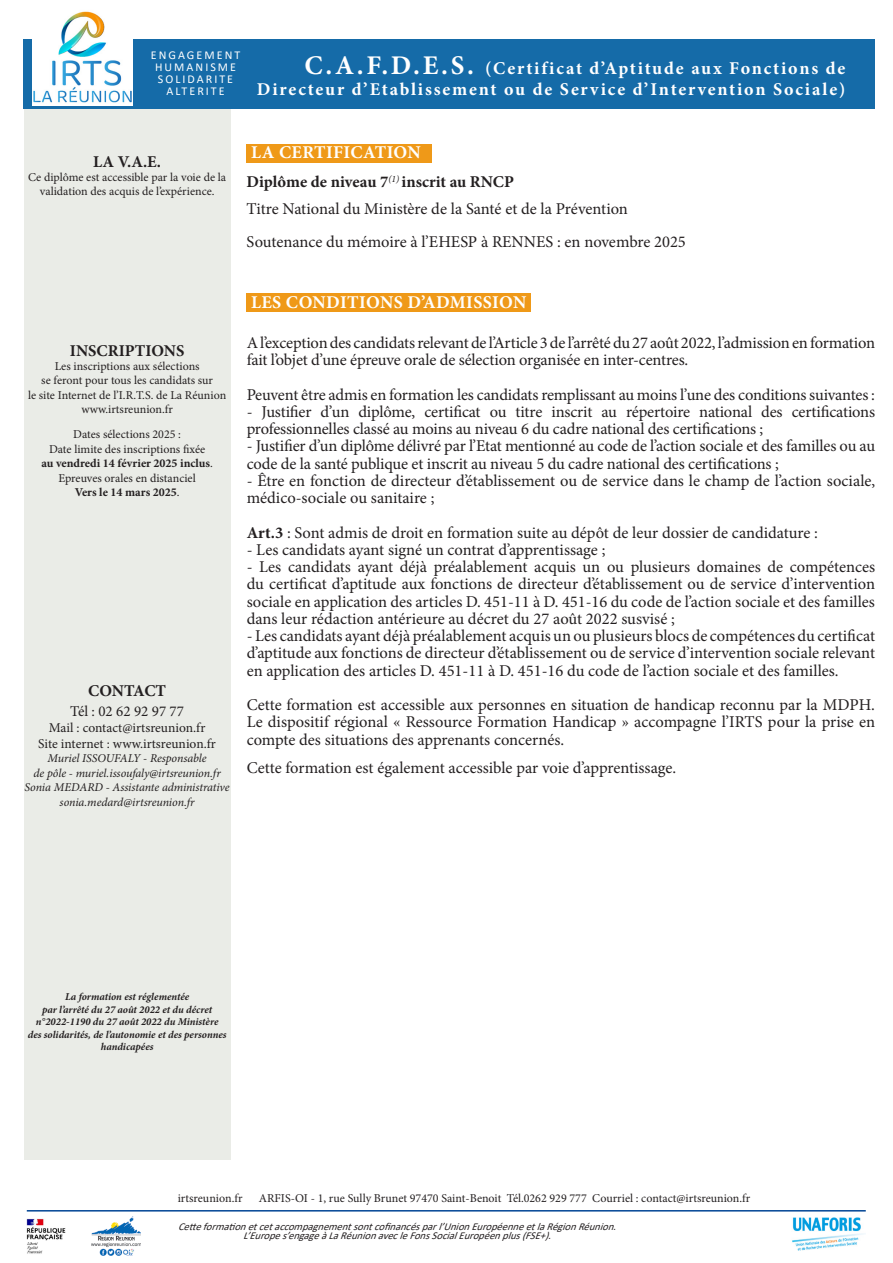
<style>
.page{position:relative;width:893px;height:1263px;background:#fff}
.page>*{position:absolute;margin:0;border:0;box-sizing:border-box;transform-origin:0 0}
.t1{font:700 18px "Minion Pro";letter-spacing:.095em;color:#fff}
.t2{font:700 18px "Minion Pro";letter-spacing:.02em;color:#fff}
.t3{font:16.5px/17.2px "Minion Pro";letter-spacing:-.01em;color:#231f20}
.t4{font:700 16.5px "Minion Pro";color:#231f20}
.t5{font:15px "Minion Pro";color:#231f20}
.t6{font:13.5px "Minion Pro";color:#231f20}
.t7{font:12px/14.4px "Minion Pro";color:#231f20;text-align:center}
.t8{font:italic 12px "Minion Pro";letter-spacing:-.01em;color:#231f20}
.t9{font:12px "Calibri";letter-spacing:.17em;color:#fff}
.t10{font:700 12px "Minion Pro";color:#231f20}
.t11{font:italic 10.5px "Calibri";color:#231f20}
.t12{font:italic 700 10.5px/12.6px "Minion Pro";color:#231f20;text-align:center}
.t13{font:9px "Calibri";letter-spacing:.17em;color:#fff}
.s1{font-size:27px}
.s2{font-weight:400}
.s3{font-weight:700}
</style>
<div class="page">
<div style="left:24px;top:109px;width:206px;height:1050px;background:#eaece7"></div>
<div style="left:24px;top:40px;width:851px;height:69px;background:#156ba8"></div>
<img style="left:33px;top:11px;width:99px;height:94px">
<hr style="left:27px;top:1210px;width:839px;height:1px;background:#014495">
<img style="left:792px;top:1217px;width:73px;height:33px">
<img style="left:26px;top:1219px;width:40px;height:35px">
<div style="left:247px;top:293px;width:284px;height:19px;background:#ef9918"></div>
<div style="left:247px;top:144px;width:185px;height:18px;background:#ef9918"></div>
<img style="left:91px;top:1217px;width:49px;height:38px">
<p class="t9" style="left:151px;top:47px;width:91px">ENGAGEMENT</p>
<p class="t9" style="left:155px;top:59px;width:83px">HUMANISME</p>
<p class="t9" style="left:158px;top:71px;width:77px">SOLIDARITE</p>
<p class="t9" style="left:166px;top:83px;width:60px">ALTERITE</p>
<p class="t13" style="left:182px;top:49px;width:69px">ENGAGEMENT</p>
<p class="t9" style="left:175px;top:60px;width:83px">HUMANISME</p>
<p class="t9" style="left:187px;top:75px;width:60px">ALTERITE</p>
<p class="t1" style="left:305px;top:55px;width:542px"><span class="s1">C.A.F.D.E.S.</span> (Certificat d’Aptitude aux Fonctions de</p>
<p class="t1" style="left:257px;top:77px;width:590px">Directeur d’Etablissement ou de Service d’Intervention Sociale)</p>
<p class="t4" style="left:93px;top:150px;width:69px">LA V.A.E.</p>
<p class="t7" style="left:28px;top:170px;width:200px">Ce diplôme est accessible par la voie de la validation des acquis de l’expérience.</p>
<p class="t2" style="left:251px;top:140px;width:171px">LA CERTIFICATION</p>
<p class="t4" style="left:247px;top:170px;width:269px">Diplôme de niveau 7<sup>(1)</sup> inscrit au RNCP</p>
<p class="t3" style="left:247px;top:200px;width:383px">Titre National du Ministère de la Santé et de la Prévention</p>
<p class="t3" style="left:247px;top:233px;width:441px">Soutenance du mémoire à l’EHESP à RENNES : en novembre 2025</p>
<p class="t4" style="left:70px;top:339px;width:116px">INSCRIPTIONS</p>
<p class="t7" style="left:55px;top:359px;width:146px">Les inscriptions aux sélections</p>
<p class="t7" style="left:41px;top:373px;width:173px">se feront pour tous les candidats sur</p>
<p class="t7" style="left:28px;top:388px;width:200px">le site Internet de l’I.R.T.S. de La Réunion</p>
<p class="t7" style="left:81px;top:402px;width:93px">www.irtsreunion.fr</p>
<p class="t7" style="left:73px;top:427px;width:109px">Dates sélections 2025 :</p>
<p class="t7" style="left:49px;top:442px;width:158px">Date limite des inscriptions fixée</p>
<p class="t10" style="left:41px;top:455px;width:173px">au vendredi 14 février 2025 inclus<span class="s2">.</span></p>
<p class="t7" style="left:59px;top:471px;width:139px">Epreuves orales en distanciel</p>
<p class="t10" style="left:75px;top:484px;width:106px">Vers le 14 mars 2025<span class="s2">.</span></p>
<p class="t4" style="left:88px;top:679px;width:80px">CONTACT</p>
<p class="t5" style="left:70px;top:701px;width:115px">Tél : 02 62 92 97 77</p>
<p class="t6" style="left:49px;top:718px;width:158px">Mail : contact@irtsreunion.fr</p>
<p class="t6" style="left:38px;top:735px;width:179px">Site internet : www.irtsreunion.fr</p>
<p class="t8" style="left:48px;top:750px;width:161px">Muriel ISSOUFALY - Responsable</p>
<p class="t8" style="left:34px;top:765px;width:189px">de pôle - muriel.issoufaly@irtsreunion.fr</p>
<p class="t8" style="left:25px;top:779px;width:207px">Sonia MEDARD - Assistante administrative</p>
<p class="t8" style="left:60px;top:793px;width:137px">sonia.medard@irtsreunion.fr</p>
<p class="t2" style="left:251px;top:290px;width:277px">LES CONDITIONS D’ADMISSION</p>
<p class="t3" style="left:247px;top:334px;width:630px">A l’exception des candidats relevant de l’Article 3 de l’arrêté du 27 août 2022, l’admission en formation fait l’objet d’une épreuve orale de sélection organisée en inter-centres.</p>
<p class="t3" style="left:247px;top:386px;width:630px">Peuvent être admis en formation les candidats remplissant au moins l’une des conditions suivantes :</p>
<p class="t3" style="left:247px;top:403px;width:630px">- Justifier d’un diplôme, certificat ou titre inscrit au répertoire national des certifications professionnelles classé au moins au niveau 6 du cadre national des certifications ;</p>
<p class="t3" style="left:247px;top:438px;width:630px">- Justifier d’un diplôme délivré par l’Etat mentionné au code de l’action sociale et des familles ou au code de la santé publique et inscrit au niveau 5 du cadre national des certifications ;</p>
<p class="t3" style="left:247px;top:472px;width:630px">- Être en fonction de directeur d’établissement ou de service dans le champ de l’action sociale, médico-sociale ou sanitaire ;</p>
<p class="t3" style="left:247px;top:524px;width:573px"><span class="s3">Art.3</span> : Sont admis de droit en formation suite au dépôt de leur dossier de candidature :</p>
<p class="t3" style="left:247px;top:541px;width:360px">- Les candidats ayant signé un contrat d’apprentissage ;</p>
<p class="t3" style="left:247px;top:558px;width:630px;text-align:justify">- Les candidats ayant déjà préalablement acquis un ou plusieurs domaines de compétences du certificat d’aptitude aux fonctions de directeur d’établissement ou de service d’intervention sociale en application des articles D. 451-11 à D. 451-16 du code de l’action sociale et des familles dans leur rédaction antérieure au décret du 27 août 2022 susvisé ;</p>
<p class="t3" style="left:247px;top:627px;width:630px;text-align:justify">- Les candidats ayant déjà préalablement acquis un ou plusieurs blocs de compétences du certificat d’aptitude aux fonctions de directeur d’établissement ou de service d’intervention sociale relevant en application des articles D. 451-11 à D. 451-16 du code de l’action sociale et des familles.</p>
<p class="t3" style="left:247px;top:696px;width:630px;text-align:justify">Cette formation est accessible aux personnes en situation de handicap reconnu par la MDPH.<br>Le dispositif régional « Ressource Formation Handicap » accompagne l’IRTS pour la prise en compte des situations des apprenants concernés.</p>
<p class="t3" style="left:247px;top:759px;width:431px">Cette formation est également accessible par voie d’apprentissage.</p>
<p class="t12" style="left:65px;top:990px;width:126px">La formation est réglementée</p>
<p class="t12" style="left:42px;top:1003px;width:172px">par l’arrêté du 27 août 2022 et du décret</p>
<p class="t12" style="left:36px;top:1015px;width:184px">n°2022-1190 du 27 août 2022 du Ministère</p>
<p class="t12" style="left:28px;top:1028px;width:200px">des solidarités, de l’autonomie et des personnes handicapées</p>
<p class="t7" style="left:178px;top:1190px;width:66px">irtsreunion.fr</p>
<p class="t7" style="left:259px;top:1190px;width:493px">ARFIS-OI - 1, rue Sully Brunet 97470 Saint-Benoit Tél.0262 929 777 Courriel : contact@irtsreunion.fr</p>
<p class="t11" style="left:178px;top:1219px;width:444px">Cetteformationetcetaccompagnementsontcofinancésparl’UnionEuropéenneetlaRégionRéunion.</p>
<p class="t11" style="left:243px;top:1228px;width:314px">L’Europes’engageàLaRéunionavecleFonsSocialEuropéenplus(FSE+).</p>
</div>
